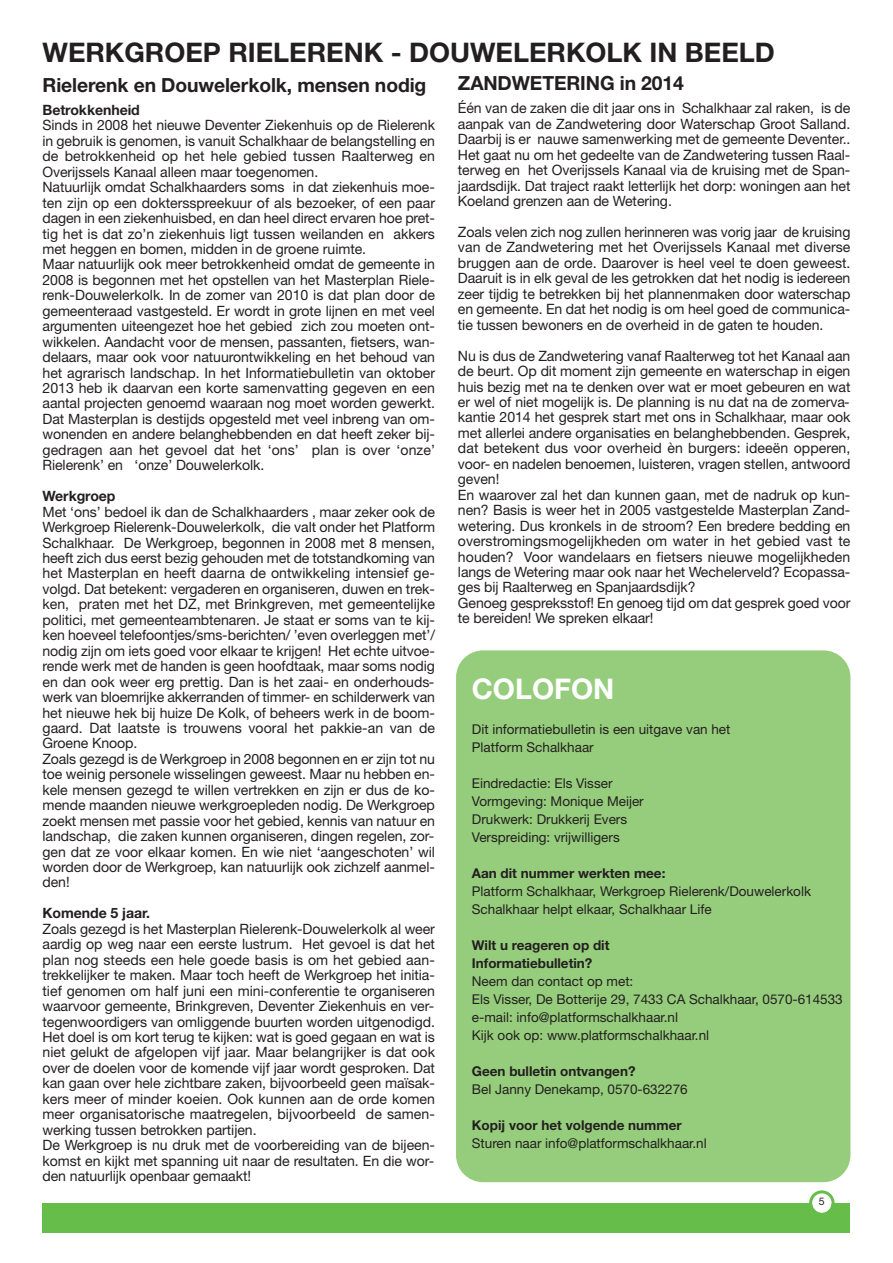
<style>
.page{position:relative;width:893px;height:1263px;background:#fff}
.page>*{position:absolute;margin:0;border:0;box-sizing:border-box;transform-origin:0 0}
.t1{font:700 28.5px "Helvetica Neue";color:#fff}
.t2{font:700 27px "Helvetica Neue";color:#231f20}
.t3{font:700 19.5px "Helvetica Neue";letter-spacing:-.005em;color:#231f20}
.t4{font:14.25px/15.5px "Helvetica Neue";letter-spacing:-.005em;color:#231f20}
.t5{font:700 14.25px "Helvetica Neue";letter-spacing:-.005em;color:#231f20}
.t6{font:13.5px/18px "Helvetica Neue";color:#231f20}
.t7{font:700 13.5px/18px "Helvetica Neue";color:#231f20}
.t8{font:10.5px "Helvetica Neue";color:#231f20}
</style>
<div class="page">
<div style="left:43px;top:1203px;width:807px;height:30px;background:#67bd4a"></div>
<svg style="left:809px;top:1190px;width:26px;height:23px"></svg>
<div style="left:456px;top:650px;width:394px;height:532px;background:#96cd7c;border-radius:27px"></div>
<h2 class="t2" style="left:43px;top:43px;width:734px">WERKGROEP RIELERENK - DOUWELERKOLK IN BEELD</h2>
<h3 class="t3" style="left:43px;top:78px;width:385px">Rielerenk en Douwelerkolk, mensen nodig</h3>
<p class="t5" style="left:43px;top:105px;width:99px">Betrokkenheid</p>
<p class="t4" style="left:43px;top:119px;width:394px">Sinds in 2008 het nieuwe Deventer Ziekenhuis op de Rielerenk in gebruik is genomen, is vanuit Schalkhaar de belangstelling en de betrokkenheid op het hele gebied tussen Raalterweg en Overijssels Kanaal alleen maar toegenomen.<br>Natuurlijk omdat Schalkhaarders soms in dat ziekenhuis moe&shy;ten zijn op een doktersspreekuur of als bezoeker, of een paar dagen in een ziekenhuisbed, en dan heel direct ervaren hoe pret&shy;tig het is dat zo’n ziekenhuis ligt tussen weilanden en akkers met heggen en bomen, midden in de groene ruimte.<br>Maar natuurlijk ook meer betrokkenheid omdat de gemeente in 2008 is begonnen met het opstellen van het Masterplan Riele&shy;renk-Douwelerkolk. In de zomer van 2010 is dat plan door de gemeenteraad vastgesteld. Er wordt in grote lijnen en met veel argumenten uiteengezet hoe het gebied zich zou moeten ont&shy;wikkelen. Aandacht voor de mensen, passanten, fietsers, wan&shy;delaars, maar ook voor natuurontwikkeling en het behoud van het agrarisch landschap. In het Informatiebulletin van oktober 2013 heb ik daarvan een korte samenvatting gegeven en een aantal projecten genoemd waaraan nog moet worden gewerkt.<br>Dat Masterplan is destijds opgesteld met veel inbreng van om&shy;wonenden en andere belanghebbenden en dat heeft zeker bij&shy;gedragen aan het gevoel dat het ‘ons’ plan is over ‘onze’ Rielerenk’ en ‘onze’ Douwelerkolk.</p>
<p class="t5" style="left:43px;top:491px;width:75px">Werkgroep</p>
<p class="t4" style="left:43px;top:505px;width:394px">Met ‘ons’ bedoel ik dan de Schalkhaarders , maar zeker ook de Werkgroep Rielerenk-Douwelerkolk, die valt onder het Platform Schalkhaar. De Werkgroep, begonnen in 2008 met 8 mensen, heeft zich dus eerst bezig gehouden met de totstandkoming van het Masterplan en heeft daarna de ontwikkeling intensief ge&shy;volgd. Dat betekent: vergaderen en organiseren, duwen en trek&shy;ken, praten met het DZ, met Brinkgreven, met gemeentelijke politici, met gemeenteambtenaren. Je staat er soms van te kij&shy;ken hoeveel telefoontjes/sms-berichten/ ’even overleggen met’/ nodig zijn om iets goed voor elkaar te krijgen! Het echte uitvoe&shy;rende werk met de handen is geen hoofdtaak, maar soms nodig en dan ook weer erg prettig. Dan is het zaai- en onderhouds&shy;werk van bloemrijke akkerranden of timmer- en schilderwerk van het nieuwe hek bij huize De Kolk, of beheers werk in de boom&shy;gaard. Dat laatste is trouwens vooral het pakkie-an van de Groene Knoop.<br>Zoals gezegd is de Werkgroep in 2008 begonnen en er zijn tot nu toe weinig personele wisselingen geweest. Maar nu hebben en&shy;kele mensen gezegd te willen vertrekken en zijn er dus de ko&shy;mende maanden nieuwe werkgroepleden nodig. De Werkgroep zoekt mensen met passie voor het gebied, kennis van natuur en landschap, die zaken kunnen organiseren, dingen regelen, zor&shy;gen dat ze voor elkaar komen. En wie niet ‘aangeschoten’ wil worden door de Werkgroep, kan natuurlijk ook zichzelf aanmel&shy;den!</p>
<p class="t5" style="left:43px;top:908px;width:109px">Komende 5 jaar.</p>
<p class="t4" style="left:42px;top:922px;width:394px">Zoals gezegd is het Masterplan Rielerenk-Douwelerkolk al weer aardig op weg naar een eerste lustrum. Het gevoel is dat het plan nog steeds een hele goede basis is om het gebied aan&shy;trekkelijker te maken. Maar toch heeft de Werkgroep het initia&shy;tief genomen om half juni een mini-conferentie te organiseren waarvoor gemeente, Brinkgreven, Deventer Ziekenhuis en ver&shy;tegenwoordigers van omliggende buurten worden uitgenodigd.<br>Het doel is om kort terug te kijken: wat is goed gegaan en wat is niet gelukt de afgelopen vijf jaar. Maar belangrijker is dat ook over de doelen voor de komende vijf jaar wordt gesproken. Dat kan gaan over hele zichtbare zaken, bijvoorbeeld geen maïsak&shy;kers meer of minder koeien. Ook kunnen aan de orde komen meer organisatorische maatregelen, bijvoorbeeld de samen&shy;werking tussen betrokken partijen.<br>De Werkgroep is nu druk met de voorbereiding van de bijeen&shy;komst en kijkt met spanning uit naar de resultaten. En die wor&shy;den natuurlijk openbaar gemaakt!</p>
<h3 class="t3" style="left:458px;top:77px;width:227px">ZANDWETERING in 2014</h3>
<p class="t4" style="left:458px;top:102px;width:394px;text-align:justify">Één van de zaken die dit jaar ons in Schalkhaar zal raken, is de aanpak van de Zandwetering door Waterschap Groot Salland.<br>Daarbij is er nauwe samenwerking met de gemeente Deventer..<br>Het gaat nu om het gedeelte van de Zandwetering tussen Raal&shy;terweg en het Overijssels Kanaal via de kruising met de Span&shy;jaardsdijk. Dat traject raakt letterlijk het dorp: woningen aan het Koeland grenzen aan de Wetering.</p>
<p class="t4" style="left:458px;top:226px;width:394px;text-align:justify">Zoals velen zich nog zullen herinneren was vorig jaar de kruising van de Zandwetering met het Overijssels Kanaal met diverse bruggen aan de orde. Daarover is heel veel te doen geweest.<br>Daaruit is in elk geval de les getrokken dat het nodig is iedereen zeer tijdig te betrekken bij het plannenmaken door waterschap en gemeente. En dat het nodig is om heel goed de communica&shy;tie tussen bewoners en de overheid in de gaten te houden.</p>
<p class="t4" style="left:458px;top:349px;width:394px">Nu is dus de Zandwetering vanaf Raalterweg tot het Kanaal aan de beurt. Op dit moment zijn gemeente en waterschap in eigen huis bezig met na te denken over wat er moet gebeuren en wat er wel of niet mogelijk is. De planning is nu dat na de zomerva&shy;kantie 2014 het gesprek start met ons in Schalkhaar, maar ook met allerlei andere organisaties en belanghebbenden. Gesprek, dat betekent dus voor overheid èn burgers: ideeën opperen, voor- en nadelen benoemen, luisteren, vragen stellen, antwoord geven!<br>En waarover zal het dan kunnen gaan, met de nadruk op kun&shy;nen? Basis is weer het in 2005 vastgestelde Masterplan Zand&shy;wetering. Dus kronkels in de stroom? Een bredere bedding en overstromingsmogelijkheden om water in het gebied vast te houden? Voor wandelaars en fietsers nieuwe mogelijkheden langs de Wetering maar ook naar het Wechelerveld? Ecopassa&shy;ges bij Raalterweg en Spanjaardsdijk?<br>Genoeg gespreksstof! En genoeg tijd om dat gesprek goed voor te bereiden! We spreken elkaar!</p>
<h1 class="t1" style="left:472px;top:679px;width:144px">COLOFON</h1>
<p class="t6" style="left:472px;top:721px;width:260px">Dit informatiebulletin is een uitgave van het<br>Platform Schalkhaar</p>
<p class="t6" style="left:472px;top:775px;width:173px">Eindredactie: Els Visser<br>Vormgeving: Monique Meijer<br>Drukwerk: Drukkerij Evers<br>Verspreiding: vrijwilligers</p>
<p class="t7" style="left:472px;top:865px;width:195px">Aan dit nummer werkten mee:</p>
<p class="t6" style="left:472px;top:883px;width:341px">Platform Schalkhaar, Werkgroep Rielerenk/Douwelerkolk<br>Schalkhaar helpt elkaar, Schalkhaar Life</p>
<p class="t7" style="left:472px;top:937px;width:139px">Wilt u reageren op dit<br>Informatiebulletin?</p>
<p class="t6" style="left:472px;top:973px;width:372px">Neem dan contact op met:<br>Els Visser, De Botterije 29, 7433 CA Schalkhaar, 0570-614533 e-mail: info@platformschalkhaar.nl<br>Kijk ook op: www.platformschalkhaar.nl</p>
<p class="t7" style="left:472px;top:1063px;width:165px">Geen bulletin ontvangen?</p>
<p class="t6" style="left:472px;top:1081px;width:217px">Bel Janny Denekamp, 0570-632276</p>
<p class="t7" style="left:472px;top:1117px;width:211px">Kopij voor het volgende nummer</p>
<p class="t6" style="left:472px;top:1135px;width:236px">Sturen naar info@platformschalkhaar.nl</p>
<p class="t8" style="left:819px;top:1198px;width:7px">5</p>
</div>
